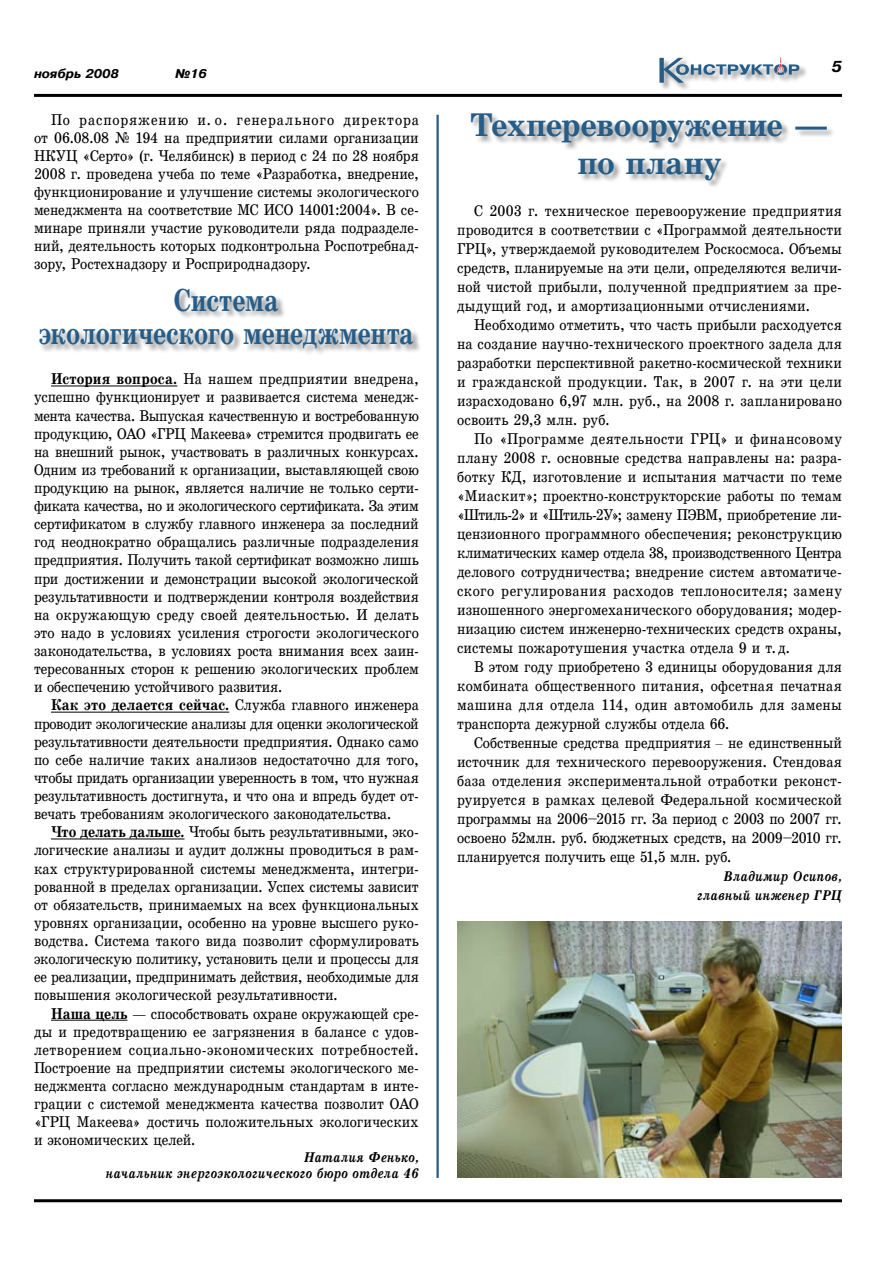
<style>
.page{position:relative;width:893px;height:1263px;background:#fff}
.page>*{position:absolute;margin:0;border:0;box-sizing:border-box;transform-origin:0 0}
.t1{font:700 31.5px/37.8px "School";letter-spacing:-.02em;color:#255d88;text-align:center}
.t2{font:700 30.6px/33.3px "School";letter-spacing:-.01em;color:#255d88;text-align:center;scale:.82 1}
.t3{font:15px/18.1px "School Plain";color:#000;text-align:justify;scale:.9 1}
.t4{font:italic 700 15px "Pragmatica";color:#000}
.t5{font:italic 700 13.5px/19px "School";letter-spacing:.01em;color:#000;text-align:right;scale:.9 1}
.t6{font:italic 700 12px "Pragmatica";color:#000}
.s1{font-family:"School";font-weight:700}
.s2{font-family:"Times New Roman";font-style:italic}
</style>
<div class="page">
<hr style="left:34px;top:1199px;width:808px;height:3px;background:#000">
<hr style="left:34px;top:94px;width:808px;height:3px;background:#000">
<div style="left:659px;top:57px;width:155px;height:40px;background:#000;opacity:.4"></div>
<svg style="left:659px;top:57px;width:140px;height:26px"></svg>
<div style="left:471px;top:113px;width:422px;height:104px;background:#000;opacity:.4"></div>
<img style="left:457px;top:921px;width:385px;height:257px">
<hr style="left:51px;top:385px;width:126px;height:1px;background:#000">
<hr style="left:51px;top:712px;width:178px;height:1px;background:#000">
<hr style="left:51px;top:838px;width:134px;height:1px;background:#000">
<hr style="left:51px;top:1020px;width:76px;height:1px;background:#000">
<div style="left:39px;top:288px;width:428px;height:89px;background:#000;opacity:.4"></div>
<hr style="left:436px;top:115px;width:3px;height:1063px;background:#255d88">
<p class="t6" style="left:34px;top:67px;width:86px">ноябрь 2008</p>
<p class="t6" style="left:175px;top:67px;width:33px">¹16</p>
<p class="t3" style="left:34px;top:110px;width:429px;text-indent:17px">По распоряжению и. о. генерального директора от 06.08.08 ¹ 194 на предприятии силами организации НКУЦ «Серто» (г. Челябинск) в период с 24 по 28 ноября 2008 г. проведена учеба по теме «Разработка, внедрение, функционирование и улучшение системы экологического менеджмента на соответствие МС ИСО 14001:2004». В се&shy;минаре приняли участие руководители ряда подразделе&shy;ний, деятельность которых подконтрольна Роспотребнад&shy;зору, Ростехнадзору и Росприроднадзору.</p>
<h2 class="t2" style="left:39px;top:283px;width:459px">Система<br>экологического менеджмента</h2>
<p class="t3" style="left:34px;top:370px;width:429px;text-indent:17px"><span class="s1">История вопроса.</span> На нашем предприятии внедрена, успешно функционирует и развивается система менедж&shy;мента качества. Выпуская качественную и востребованную продукцию, ОАО «ГРЦ Макеева» стремится продвигать ее на внешний рынок, участвовать в различных конкурсах.<br>Одним из требований к организации, выставляющей свою продукцию на рынок, является наличие не только серти&shy;фиката качества, но и экологического сертификата. За этим сертификатом в службу главного инженера за последний год неоднократно обращались различные подразделения предприятия. Получить такой сертификат возможно лишь при достижении и демонстрации высокой экологической результативности и подтверждении контроля воздействия на окружающую среду своей деятельностью. И делать это надо в условиях усиления строгости экологического законодательства, в условиях роста внимания всех заин&shy;тересованных сторон к решению экологических проблем и обеспечению устойчивого развития.</p>
<p class="t3" style="left:34px;top:696px;width:429px;text-indent:17px"><span class="s1">Как это делается сейчас.</span> Служба главного инженера проводит экологические анализы для оценки экологической результативности деятельности предприятия. Однако само по себе наличие таких анализов недостаточно для того, чтобы придать организации уверенность в том, что нужная результативность достигнута, и что она и впредь будет от&shy;вечать требованиям экологического законодательства.</p>
<p class="t3" style="left:34px;top:823px;width:429px;text-indent:17px"><span class="s1">Что делать дальше.</span> Чтобы быть результативными, эко&shy;логические анализы и аудит должны проводиться в рам&shy;ках структурированной системы менеджмента, интегри&shy;рованной в пределах организации. Успех системы зависит от обязательств, принимаемых на всех функциональных уровнях организации, особенно на уровне высшего руко&shy;водства. Система такого вида позволит сформулировать экологическую политику, установить цели и процессы для ее реализации, предпринимать действия, необходимые для повышения экологической результативности.</p>
<p class="t3" style="left:34px;top:1004px;width:429px;text-indent:17px"><span class="s1">Наша цель</span> — способствовать охране окружающей сре&shy;ды и предотвращению ее загрязнения в балансе с удов&shy;летворением социально-экономических потребностей.<br>Построение на предприятии системы экологического ме&shy;неджмента согласно международным стандартам в инте&shy;грации с системой менеджмента качества позволит ОАО «ГРЦ Макеева» достичь положительных экологических и экономических целей.</p>
<p class="t5" style="left:106px;top:1149px;width:349px;line-height:16.4px">Наталия Фенько,<br>начальник энергоэкологического бюро отдела 46</p>
<p class="t4" style="left:831px;top:58px;width:12px">5</p>
<h1 class="t1" style="left:470px;top:105px;width:360px">Техперевооружение — по плану</h1>
<p class="t3" style="left:457px;top:201px;width:429px;line-height:19px;text-indent:17px">С 2003 г. техническое перевооружение предприятия проводится в соответствии с «Программой деятельности ГРЦ», утверждаемой руководителем Роскосмоса. Объемы средств, планируемые на эти цели, определяются величи&shy;ной чистой прибыли, полученной предприятием за пре&shy;дыдущий год, и амортизационными отчислениями.</p>
<p class="t3" style="left:457px;top:315px;width:429px;line-height:19px;text-indent:17px">Необходимо отметить, что часть прибыли расходуется на создание научно-технического проектного задела для разработки перспективной ракетно-космической техники и гражданской продукции. Так, в 2007 г. на эти цели израсходовано 6,97 млн. руб., на 2008 г. запланировано освоить 29,3 млн. руб.</p>
<p class="t3" style="left:457px;top:429px;width:429px;line-height:19px;text-indent:17px">По «Программе деятельности ГРЦ» и финансовому плану 2008 г. основные средства направлены на: разра&shy;ботку КД, изготовление и испытания матчасти по теме «Миаскит»; проектно-конструкторские работы по темам «Штиль-2» и «Штиль-2У»; замену ПЭВМ, приобретение ли&shy;цензионного программного обеспечения; реконструкцию климатических камер отдела 38, производственного Центра делового сотрудничества; внедрение систем автоматиче&shy;ского регулирования расходов теплоносителя; замену изношенного энергомеханического оборудования; модер&shy;низацию систем инженерно-технических средств охраны, системы пожаротушения участка отдела 9 и т. д.</p>
<p class="t3" style="left:457px;top:657px;width:429px;line-height:19px;text-indent:17px">В этом году приобретено 3 единицы оборудования для комбината общественного питания, офсетная печатная машина для отдела 114, один автомобиль для замены транспорта дежурной службы отдела 66.</p>
<p class="t3" style="left:457px;top:733px;width:429px;line-height:19px;text-indent:17px">Собственные средства предприятия <span class="s2">–</span> не единственный источник для технического перевооружения. Стендовая база отделения экспериментальной отработки реконст&shy;руируется в рамках целевой Федеральной космической программы на 2006–2015 гг. За период с 2003 по 2007 гг. освоено 52млн. руб. бюджетных средств, на 2009–2010 гг. планируется получить еще 51,5 млн. руб.</p>
<p class="t5" style="left:697px;top:867px;width:162px">Владимир Осипов, главный инженер ГРЦ</p>
</div>
